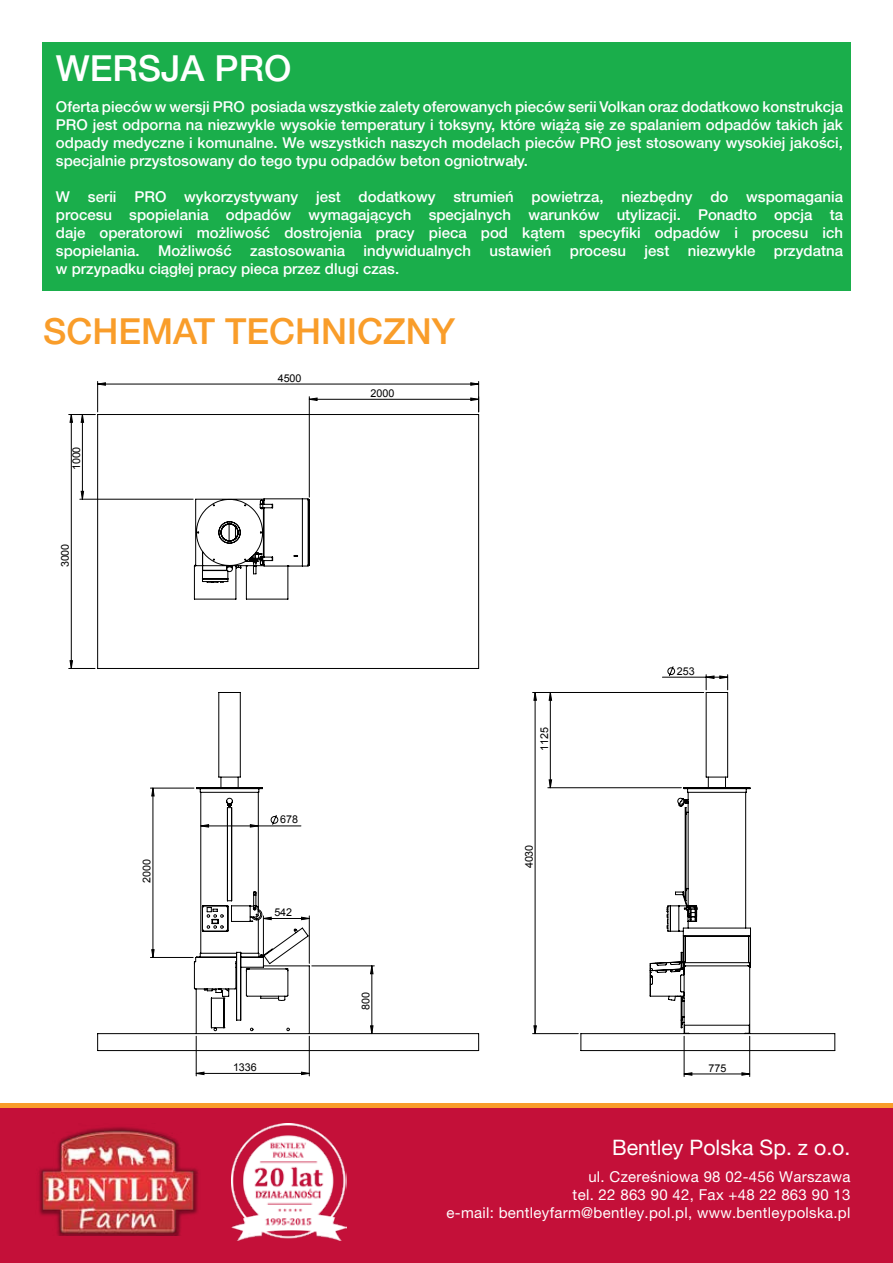
<style>
.page{position:relative;width:893px;height:1263px;background:#fff}
.page>*{position:absolute;margin:0;border:0;box-sizing:border-box;transform-origin:0 0}
.t1{font:500 36px "Helvetica Neue LT Pro";color:#f99d2a}
.t2{font:500 36px "Helvetica Neue LT Pro";color:#fff}
.t3{font:21.3px "Helvetica Neue LT Pro";color:#fff}
.t4{font:500 15px/18px "Helvetica Neue LT Pro";color:#fff;text-align:justify}
.t5{font:15px/18px "Helvetica Neue LT Pro";letter-spacing:.02em;color:#fff;text-align:right}
.t6{font:10.8px "Arial";color:#000}
</style>
<div class="page">
<div style="left:0;top:1105px;width:893px;height:158px;background:#c41039"></div>
<div style="left:43px;top:43px;width:808px;height:248px;background:#1aae4b"></div>
<svg style="left:667px;top:666px;width:8px;height:11px"></svg>
<hr style="left:662px;top:677px;width:44px;height:1px;background:#000">
<hr style="left:196px;top:1036px;width:1px;height:40px;background:#000">
<hr style="left:309px;top:1036px;width:1px;height:40px;background:#000">
<hr style="left:309px;top:397px;width:1px;height:100px;background:#000">
<hr style="left:684px;top:1036px;width:1px;height:40px;background:#000">
<hr style="left:749px;top:1036px;width:1px;height:40px;background:#000">
<hr style="left:478px;top:381px;width:1px;height:31px;background:#000">
<hr style="left:97px;top:381px;width:1px;height:31px;background:#000">
<hr style="left:548px;top:787px;width:133px;height:1px;background:#000">
<hr style="left:533px;top:692px;width:171px;height:1px;background:#000">
<hr style="left:533px;top:1033px;width:45px;height:1px;background:#000">
<svg style="left:706px;top:675px;width:22px;height:15px"></svg>
<svg style="left:196px;top:398px;width:283px;height:676px"></svg>
<svg style="left:684px;top:1072px;width:66px;height:4px"></svg>
<svg style="left:97px;top:382px;width:382px;height:4px"></svg>
<svg style="left:549px;top:693px;width:3px;height:95px"></svg>
<svg style="left:70px;top:414px;width:466px;height:620px"></svg>
<svg style="left:97px;top:692px;width:382px;height:359px"></svg>
<svg style="left:580px;top:692px;width:255px;height:359px"></svg>
<svg style="left:97px;top:414px;width:382px;height:255px"></svg>
<img style="left:39px;top:1127px;width:160px;height:108px">
<div style="left:0;top:1103px;width:893px;height:5px;background:#f99d2a"></div>
<img style="left:231px;top:1124px;width:115px;height:116px">
<h1 class="t2" style="left:56px;top:47px;width:237px">WERSJA PRO</h1>
<p class="t4" style="left:56px;top:97px;width:789px">Oferta pieców w wersji PRO posiada wszystkie zalety oferowanych pieców serii Volkan oraz dodatkowo konstrukcja PRO jest odporna na niezwykle wysokie temperatury i toksyny, które wiążą się ze spalaniem odpadów takich jak odpady medyczne i komunalne. We wszystkich naszych modelach pieców PRO jest stosowany wysokiej jakości, specjalnie przystosowany do tego typu odpadów beton ogniotrwały.</p>
<p class="t4" style="left:56px;top:187px;width:789px">W serii PRO wykorzystywany jest dodatkowy strumień powietrza, niezbędny do wspomagania procesu spopielania odpadów wymagających specjalnych warunków utylizacji. Ponadto opcja ta daje operatorowi możliwość dostrojenia pracy pieca pod kątem specyfiki odpadów i procesu ich spopielania. Możliwość zastosowania indywidualnych ustawień procesu jest niezwykle przydatna w przypadku ciągłej pracy pieca przez dlugi czas.</p>
<h1 class="t1" style="left:43px;top:309px;width:414px">SCHEMAT TECHNICZNY</h1>
<p class="t6" style="left:69px;top:470px;width:25px;rotate:-90deg">1000</p>
<p class="t6" style="left:58px;top:567px;width:25px;rotate:-90deg">3000</p>
<p class="t6" style="left:140px;top:883px;width:25px;rotate:-90deg">2000</p>
<p class="t6" style="left:278px;top:371px;width:25px">4500</p>
<p class="t6" style="left:371px;top:386px;width:25px">2000</p>
<p class="t6" style="left:280px;top:812px;width:19px">678</p>
<p class="t6" style="left:274px;top:905px;width:19px">542</p>
<p class="t6" style="left:233px;top:1060px;width:25px">1336</p>
<p class="t6" style="left:359px;top:1010px;width:19px;rotate:-90deg">800</p>
<p class="t6" style="left:537px;top:750px;width:25px;rotate:-90deg">1125</p>
<p class="t6" style="left:522px;top:868px;width:25px;rotate:-90deg">4030</p>
<p class="t6" style="left:677px;top:664px;width:19px">253</p>
<p class="t6" style="left:708px;top:1061px;width:19px">775</p>
<h2 class="t3" style="left:612px;top:1134px;width:240px">Bentley Polska Sp. z o.o.</h2>
<p class="t5" style="left:447px;top:1167px;width:405px">ul. Czereśniowa 98 02-456 Warszawa<br>tel. 22 863 90 42, Fax +48 22 863 90 13<br>e-mail: bentleyfarm@bentley.pol.pl, www.bentleypolska.pl</p>
</div>
